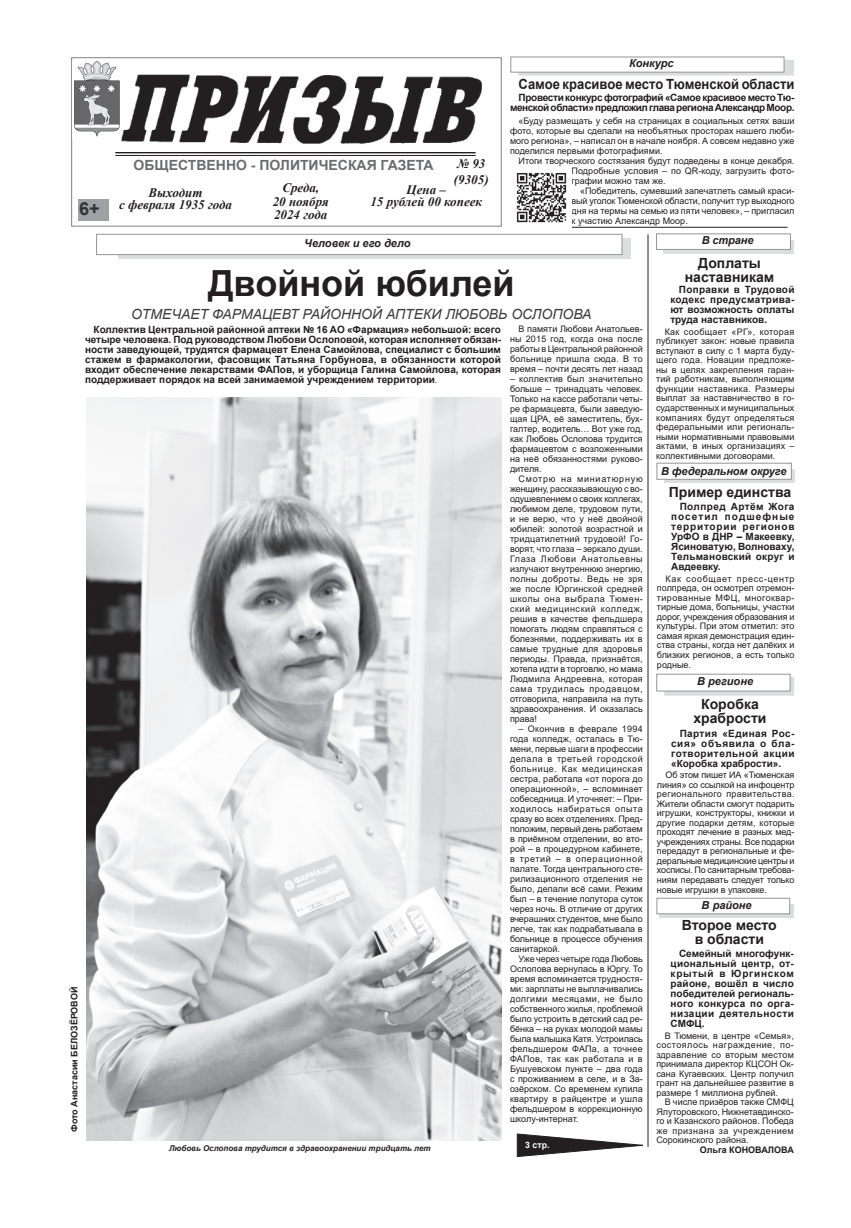
<style>
.page{position:relative;width:851px;height:1228px;background:#fff}
.page>*{position:absolute;margin:0;border:0;box-sizing:border-box;transform-origin:0 0}
.t1{font:700 36px "Arial";color:#231f20}
.t2{font:700 18px "Arial";color:#333233}
.t3{font:700 14px/14px "Arial";color:#231f20;text-align:center}
.t4{font:italic 14px "Arial";color:#3c3c3d}
.t5{font:700 14px "Arial";color:#231f20;scale:.93 1}
.t6{font:700 14px "Arial";color:#6c6d70}
.t7{font:italic 700 13px/12px "Times New Roman";color:#231f20;text-align:center}
.t8{font:italic 700 11px "Arial";color:#231f20}
.t9{font:700 10px/10px "Arial";color:#231f20;text-align:justify}
.t10{font:700 10px/10px "Arial";letter-spacing:-.04em;color:#231f20;text-align:right}
.t11{font:9px/10px "Arial";color:#231f20;text-align:justify}
.t12{font:700 9px "Arial";color:#231f20}
.t13{font:700 8.8px "Arial";color:#fff}
.t14{font:italic 700 8px "Arial";color:#231f20}
.s1{font-weight:400;font-size:9px}
</style>
<div class="page">
<div style="left:71px;top:57px;width:430px;height:169px;background:#fff;border:1px solid #7e8083"></div>
<div style="left:78px;top:199px;width:31px;height:21px;background:#a0a1a5"></div>
<svg style="left:518px;top:60px;width:276px;height:16px"></svg>
<div style="left:510px;top:57px;width:274px;height:15px;background:#fff;border:1px solid #939598"></div>
<svg style="left:664px;top:677px;width:130px;height:18px"></svg>
<div style="left:656px;top:674px;width:134px;height:17px;background:#fff;border:1px solid #939598"></div>
<hr style="left:647px;top:234px;width:1px;height:912px;background:#231f20">
<hr style="left:115px;top:151px;width:360px;height:2px;background:#231f20">
<hr style="left:115px;top:155px;width:360px;height:1px;background:#231f20">
<img style="left:121px;top:74px;width:361px;height:70px">
<img style="left:74px;top:62px;width:46px;height:75px">
<svg style="left:663px;top:469px;width:131px;height:13px"></svg>
<div style="left:656px;top:463px;width:135px;height:16px;background:#fff;border:1px solid #939598"></div>
<svg style="left:659px;top:904px;width:134px;height:13px"></svg>
<div style="left:656px;top:898px;width:133px;height:15px;background:#fff;border:1px solid #939598"></div>
<hr style="left:513px;top:227px;width:274px;height:1px;background:#231f20">
<svg style="left:662px;top:240px;width:131px;height:13px"></svg>
<div style="left:656px;top:234px;width:134px;height:15px;background:#fff"></div>
<svg style="left:516px;top:1133px;width:127px;height:24px"></svg>
<div style="left:119px;top:238px;width:511px;height:21px;background:#dcdddf"></div>
<div style="left:96px;top:234px;width:526px;height:21px;background:#fff;border:1px solid #939598"></div>
<img style="left:87px;top:397px;width:414px;height:743px">
<img style="left:516px;top:173px;width:51px;height:50px">
<h2 class="t2" style="left:79px;top:196px;width:22px">6+</h2>
<h3 class="t6" style="left:134px;top:155px;width:301px">ОБЩЕСТВЕННО - ПОЛИТИЧЕСКАЯ ГАЗЕТА</h3>
<h3 class="t7" style="left:454px;top:156px;width:36px;line-height:15.6px;text-align:left">№ 93 (9305)</h3>
<h3 class="t7" style="left:119px;top:186px;width:114px">Выходит<br>с февраля 1935 года</h3>
<h3 class="t7" style="left:273px;top:180px;width:58px;line-height:13.5px">Среда,<br>20 ноября<br>2024 года</h3>
<h3 class="t7" style="left:370px;top:183px;width:113px">Цена –<br>15 рублей 00 копеек</h3>
<p class="t8" style="left:304px;top:235px;width:108px">Человек и его дело</p>
<p class="t8" style="left:629px;top:56px;width:46px">Конкурс</p>
<h3 class="t5" style="left:518px;top:75px;width:298px">Самое красивое место Тюменской области</h3>
<p class="t10" style="left:510px;top:93px;width:286px">Провести конкурс фотографий «Самое красивое место Тю&shy;менской области» предложил глава региона Александр Моор.</p>
<p class="t11" style="left:510px;top:116px;width:286px;text-indent:9px">«Буду размещать у себя на страницах в социальных сетях ваши фото, которые вы сделали на необъятных просторах нашего люби&shy;мого региона», – написал он в начале ноября. А совсем недавно уже поделился первыми фотографиями.</p>
<p class="t11" style="left:571px;top:156px;width:224px;text-indent:-53px">Итоги творческого состязания будут подведены в конце декабря.<br>Подробные условия – по QR-коду, загрузить фото&shy;графии можно там же.</p>
<p class="t11" style="left:571px;top:186px;width:224px;text-indent:9px">«Победитель, сумевший запечатлеть самый краси&shy;вый уголок Тюменской области, получит тур выходного дня на термы на семью из пяти человек», – пригласил к участию Александр Моор.</p>
<p class="t8" style="left:701px;top:233px;width:53px">В стране</p>
<h1 class="t1" style="left:208px;top:258px;width:308px">Двойной юбилей</h1>
<h3 class="t4" style="left:131px;top:305px;width:462px">ОТМЕЧАЕТ ФАРМАЦЕВТ РАЙОННОЙ АПТЕКИ ЛЮБОВЬ ОСЛОПОВА</h3>
<p class="t11" style="left:510px;top:324px;width:134px;text-indent:9px">В памяти Любови Анатольев&shy;ны 2015 год, когда она после работы в Центральной районной больнице пришла сюда. В то время – почти десять лет назад</p>
<p class="t11" style="left:510px;top:374px;width:134px">– коллектив был значительно больше – тринадцать человек.<br>Только на кассе работали четы&shy;ре фармацевта, были заведую&shy;щая ЦРА, её заместитель, бух&shy;галтер, водитель… Вот уже год, как Любовь Ослопова трудится фармацевтом с возложенными на неё обязанностями руково&shy;дителя.</p>
<p class="t11" style="left:510px;top:473px;width:134px;text-indent:9px">Смотрю на миниатюрную женщину, рассказывающую с во&shy;одушевлением о своих коллегах, любимом деле, трудовом пути, и не верю, что у неё двойной юбилей: золотой возрастной и тридцатилетний трудовой! Го&shy;ворят, что глаза – зеркало души.<br>Глаза Любови Анатольевны излучают внутреннюю энергию, полны доброты. Ведь не зря же после Юргинской средней школы она выбрала Тюмен&shy;ский медицинский колледж, решив в качестве фельдшера помогать людям справляться с болезнями, поддерживать их в самые трудные для здоровья периоды. Правда, признаётся, хотела идти в торговлю, но мама Людмила Андреевна, которая сама трудилась продавцом, отговорила, направила на путь здравоохранения. И оказалась права!</p>
<p class="t11" style="left:510px;top:723px;width:134px;text-indent:9px">– Окончив в феврале 1994 года колледж, осталась в Тю&shy;мени, первые шаги в профессии делала в третьей городской больнице. Как медицинская сестра, работала «от порога до операционной», – вспоминает собеседница. И уточняет: – При&shy;ходилось набираться опыта сразу во всех отделениях. Пред&shy;положим, первый день работаем в приёмном отделении, во вто&shy;рой – в процедурном кабинете, в третий – в операционной палате. Тогда центрального сте&shy;рилизационного отделения не было, делали всё сами. Режим был – в течение полутора суток через ночь. В отличие от других вчерашних студентов, мне было легче, так как подрабатывала в больнице в процессе обучения санитаркой.</p>
<p class="t11" style="left:510px;top:953px;width:134px;text-indent:9px">Уже через четыре года Любовь Ослопова вернулась в Юргу. То время вспоминается трудностя&shy;ми: зарплаты не выплачивались долгими месяцами, не было собственного жилья, проблемой было устроить в детский сад ре&shy;бёнка – на руках молодой мамы была малышка Катя. Устроилась фельдшером ФАПа, а точнее ФАПов, так как работала и в Бушуевском пункте – два года с проживанием в селе, и в За&shy;озёрском. Со временем купила квартиру в райцентре и ушла фельдшером в коррекционную школу-интернат.</p>
<p class="t9" style="left:85px;top:324px;width:417px;text-indent:8px">Коллектив Центральной районной аптеки № 16 АО «Фармация» небольшой: всего четыре человека. Под руководством Любови Ослоповой, которая исполняет обязан&shy;ности заведующей, трудятся фармацевт Елена Самойлова, специалист с большим стажем в фармакологии, фасовщик Татьяна Горбунова, в обязанности которой входит обеспечение лекарствами ФАПов, и уборщица Галина Самойлова, которая поддерживает порядок на всей занимаемой учреждением территории<span class="s1">.</span></p>
<p class="t12" style="left:68px;top:1132px;width:147px;rotate:-90deg">Фото Анастасии БЕЛОЗЁРОВОЙ</p>
<p class="t14" style="left:169px;top:1142px;width:263px">Любовь Ослопова трудится в здравоохранении тридцать лет</p>
<p class="t13" style="left:525px;top:1138px;width:26px">3 стр.</p>
<h3 class="t3" style="left:684px;top:257px;width:91px">Доплаты наставникам</h3>
<p class="t9" style="left:670px;top:285px;width:126px;text-indent:8px">Поправки в Трудовой кодекс предусматрива&shy;ют возможность оплаты труда наставников.</p>
<p class="t11" style="left:656px;top:327px;width:140px;line-height:9.5px;text-indent:9px">Как сообщает «РГ», которая публикует закон: новые правила вступают в силу с 1 марта буду&shy;щего года. Новации предложе&shy;ны в целях закрепления гаран&shy;тий работникам, выполняющим функции наставника. Размеры выплат за наставничество в го&shy;сударственных и муниципальных компаниях будут определяться федеральными или региональ&shy;ными нормативными правовыми актами, в иных организациях – коллективными договорами.</p>
<h3 class="t3" style="left:668px;top:485px;width:124px">Пример единства</h3>
<p class="t9" style="left:671px;top:502px;width:125px;text-indent:8px">Полпред Артём Жога посетил подшефные территории регионов УрФО в ДНР – Макеевку, Ясиноватую, Волноваху, Тельмановский округ и Авдеевку.</p>
<p class="t11" style="left:657px;top:573px;width:139px;line-height:9.6px;text-indent:9px">Как сообщает пресс-центр полпреда, он осмотрел отремон&shy;тированные МФЦ, многоквар&shy;тирные дома, больницы, участки дорог, учреждения образования и культуры. При этом отметил: это самая яркая демонстрация един&shy;ства страны, когда нет далёких и близких регионов, а есть только родные.</p>
<h3 class="t3" style="left:693px;top:697px;width:74px">Коробка храбрости</h3>
<p class="t9" style="left:671px;top:728px;width:125px;text-indent:8px">Партия «Единая Рос&shy;сия» объявила о бла&shy;готворительной акции «Коробка храбрости».</p>
<p class="t11" style="left:657px;top:770px;width:139px;line-height:9.5px;text-indent:9px">Об этом пишет ИА «Тюменская линия» со ссылкой на инфоцентр регионального правительства.<br>Жители области смогут подарить игрушки, конструкторы, книжки и другие подарки детям, которые проходят лечение в разных мед&shy;учреждениях страны. Все подарки передадут в региональные и фе&shy;деральные медицинские центры и хосписы. По санитарным требова&shy;ниям передавать следует только новые игрушки в упаковке.</p>
<h3 class="t3" style="left:681px;top:918px;width:96px">Второе место в области</h3>
<p class="t9" style="left:670px;top:948px;width:125px;text-indent:8px">Семейный многофунк&shy;циональный центр, от&shy;крытый в Юргинском районе, вошёл в число победителей региональ&shy;ного конкурса по орга&shy;низации деятельности СМФЦ.</p>
<p class="t11" style="left:656px;top:1030px;width:139px;line-height:9.5px;text-indent:9px">В Тюмени, в центре «Семья», состоялось награждение, по&shy;здравление со вторым местом принимала директор КЦСОН Ок&shy;сана Кугаевских. Центр получил грант на дальнейшее развитие в размере 1 миллиона рублей.</p>
<p class="t11" style="left:656px;top:1097px;width:139px;line-height:9.5px;text-indent:9px">В числе призёров также СМФЦ Ялуторовского, Нижнетавдинско&shy;го и Казанского районов. Победа же признана за учреждением Сорокинского района.</p>
<p class="t12" style="left:699px;top:1143px;width:95px">Ольга КОНОВАЛОВА</p>
<p class="t8" style="left:661px;top:464px;width:127px">В федеральном округе</p>
<p class="t8" style="left:697px;top:674px;width:57px">В регионе</p>
<p class="t8" style="left:701px;top:897px;width:52px">В районе</p>
</div>
